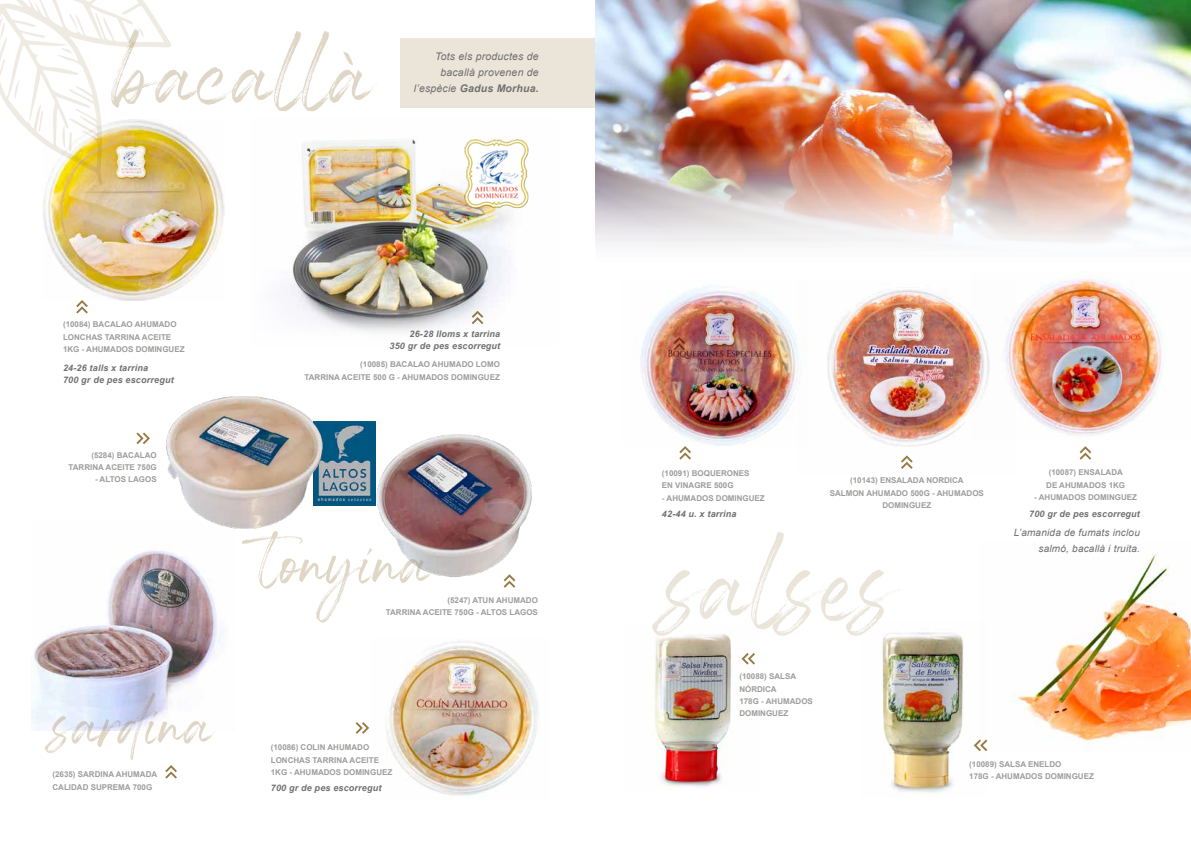
<style>
.page{position:relative;width:1191px;height:842px;background:#fff}
.page>*{position:absolute;margin:0;border:0;box-sizing:border-box;transform-origin:0 0}
.t1{font:italic 10.5px/16px "Arial";letter-spacing:.02em;color:#706f6f;text-align:right}
.t2{font:italic 10px/16px "Arial";letter-spacing:.02em;color:#706f6f;text-align:right}
.t3{font:italic 700 9px/12px "Arial";letter-spacing:.02em;color:#706f6f;text-align:right}
.t4{font:700 8px/12.4px "Arial";color:#9d9d9c}
.s1{font-weight:700}
</style>
<div class="page">
<img style="left:289px;top:139px;width:218px;height:193px">
<svg style="left:472px;top:311px;width:11px;height:13px"></svg>
<img style="left:43px;top:186px;width:181px;height:115px">
<svg style="left:76px;top:300px;width:12px;height:14px"></svg>
<div style="left:400px;top:38px;width:195px;height:69px;background:#eae4d9"></div>
<img style="left:386px;top:641px;width:152px;height:155px">
<svg style="left:356px;top:722px;width:13px;height:12px"></svg>
<svg style="left:0;top:0;width:378px;height:186px"></svg>
<img style="left:462px;top:139px;width:67px;height:84px">
<img style="left:362px;top:421px;width:170px;height:166px">
<svg style="left:503px;top:574px;width:12px;height:14px"></svg>
<svg style="left:258px;top:531px;width:177px;height:91px"></svg>
<img style="left:31px;top:550px;width:195px;height:180px">
<img style="left:328px;top:422px;width:47px;height:84px">
<svg style="left:136px;top:432px;width:14px;height:12px"></svg>
<img style="left:166px;top:396px;width:162px;height:151px">
<svg style="left:45px;top:692px;width:172px;height:86px"></svg>
<img style="left:654px;top:636px;width:78px;height:151px">
<img style="left:882px;top:632px;width:98px;height:161px">
<svg style="left:741px;top:653px;width:14px;height:12px"></svg>
<svg style="left:973px;top:739px;width:5px;height:12px"></svg>
<svg style="left:652px;top:531px;width:248px;height:105px"></svg>
<img style="left:978px;top:554px;width:213px;height:197px">
<img style="left:595px;top:0;width:596px;height:272px">
<svg style="left:679px;top:446px;width:12px;height:14px"></svg>
<img style="left:1015px;top:278px;width:147px;height:157px">
<img style="left:641px;top:286px;width:157px;height:160px">
<img style="left:798px;top:290px;width:217px;height:178px">
<svg style="left:901px;top:455px;width:11px;height:14px"></svg>
<svg style="left:1079px;top:446px;width:12px;height:14px"></svg>
<h1 class="t1" style="left:414px;top:48px;width:126px">Tots els productes de bacallà provenen de l’espècie <span class="s1">Gadus Morhua.</span></h1>
<p class="t4" style="left:63px;top:318px;width:123px">(10084) BACALAO AHUMADO<br>LONCHAS TARRINA ACEITE<br>1KG - AHUMADOS DOMINGUEZ</p>
<p class="t3" style="left:63px;top:362px;width:112px;text-align:left">24-26 talls x tarrina<br>700 gr de pes escorregut</p>
<p class="t4" style="left:68px;top:449px;width:90px;text-align:right">(5284) BACALAO<br>TARRINA ACEITE 750G</p>
<p class="t4" style="left:95px;top:473px;width:63px">- ALTOS LAGOS</p>
<p class="t4" style="left:52px;top:768px;width:106px">(2635) SARDINA AHUMADA<br>CALIDAD SUPREMA 700G</p>
<p class="t3" style="left:389px;top:328px;width:112px">26-28 lloms x tarrina<br>350 gr de pes escorregut</p>
<p class="t4" style="left:304px;top:358px;width:197px;text-align:right">(10085) BACALAO AHUMADO LOMO<br>TARRINA ACEITE 500 G - AHUMADOS DOMINGUEZ</p>
<p class="t4" style="left:386px;top:594px;width:154px;text-align:right">(5247) ATUN AHUMADO<br>TARRINA ACEITE 750G - ALTOS LAGOS</p>
<p class="t4" style="left:271px;top:741px;width:123px">(10086) COLIN AHUMADO<br>LONCHAS TARRINA ACEITE<br>1KG - AHUMADOS DOMINGUEZ</p>
<p class="t3" style="left:271px;top:782px;width:112px">700 gr de pes escorregut</p>
<p class="t4" style="left:662px;top:467px;width:89px">(10091) BOQUERONES<br>EN VINAGRE 500G</p>
<p class="t4" style="left:662px;top:492px;width:104px">- AHUMADOS DOMINGUEZ</p>
<p class="t4" style="left:829px;top:474px;width:156px;text-align:center">(10143) ENSALADA NORDICA<br>SALMON AHUMADO 500G - AHUMADOS<br>DOMINGUEZ</p>
<p class="t4" style="left:1046px;top:466px;width:80px;text-align:center">(10087) ENSALADA<br>DE AHUMADOS 1KG</p>
<p class="t4" style="left:1034px;top:491px;width:104px">- AHUMADOS DOMINGUEZ</p>
<p class="t3" style="left:662px;top:509px;width:76px">42-44 u. x tarrina</p>
<p class="t3" style="left:1029px;top:508px;width:112px">700 gr de pes escorregut</p>
<p class="t4" style="left:739px;top:670px;width:75px">(10088) SALSA<br>NÓRDICA<br>178G - AHUMADOS<br>DOMINGUEZ</p>
<p class="t2" style="left:1013px;top:524px;width:128px">L’amanida de fumats inclou salmó, bacallà i truita.</p>
<p class="t4" style="left:969px;top:758px;width:126px">(10089) SALSA ENELDO<br>178G - AHUMADOS DOMINGUEZ</p>
</div>
